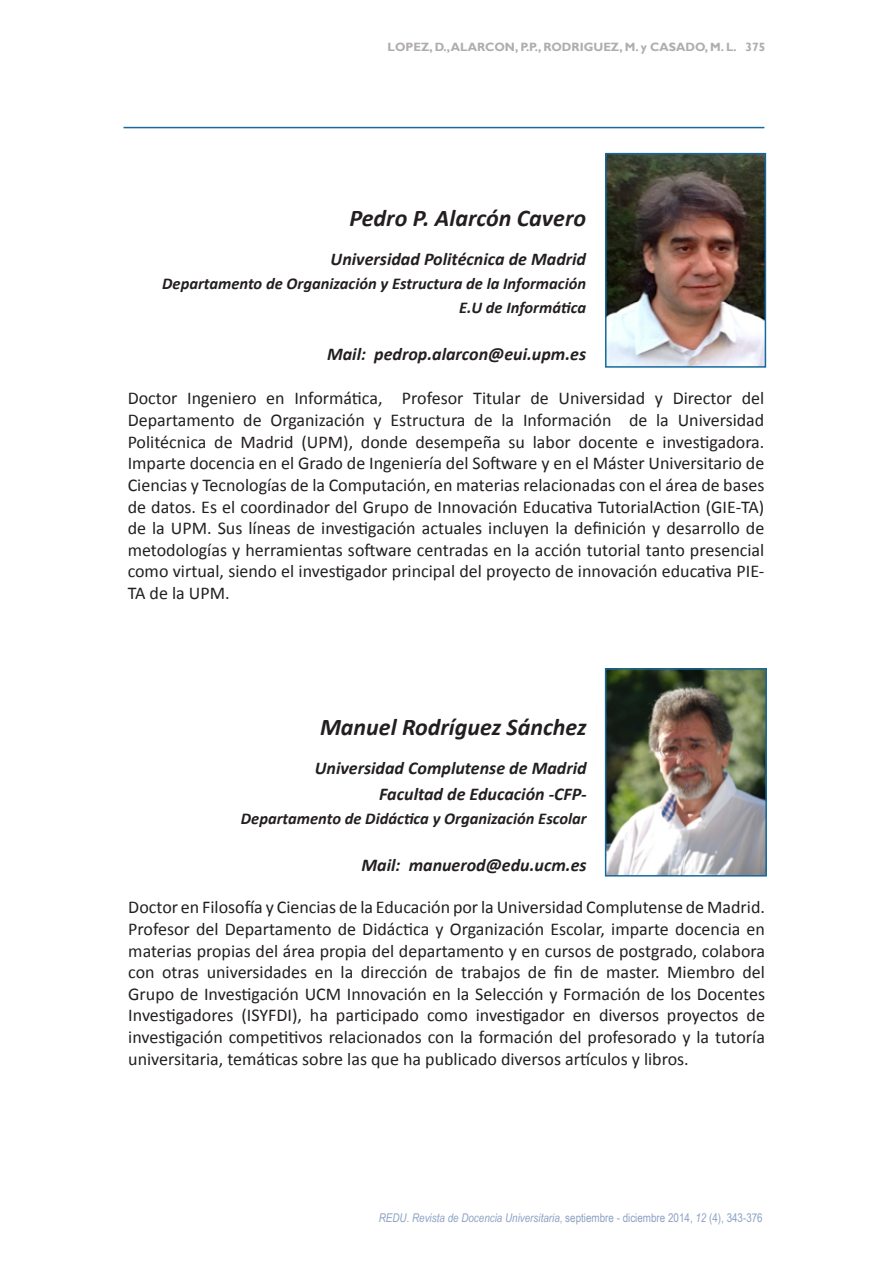
<style>
.page{position:relative;width:893px;height:1263px;background:#fff}
.page>*{position:absolute;margin:0;border:0;box-sizing:border-box;transform-origin:0 0}
.t1{font:italic 700 24px "Calibri";color:#231f20}
.t2{font:18px/21.6px "Calibri";color:#231f20;text-align:justify}
.t3{font:italic 700 18px "Calibri";color:#231f20}
.t4{font:italic 700 16.5px "Calibri";color:#231f20}
.t5{font:italic 12px "Arial Narrow";color:#8ca2c4}
.t6{font:700 12px "Gill Sans";color:#b0adac}
.s1{font-style:normal}
</style>
<div class="page">
<hr style="left:124px;top:127px;width:640px;height:1px;background:#15699c">
<img style="left:608px;top:156px;width:155px;height:209px">
<div style="left:605px;top:153px;width:161px;height:215px;border:2px solid #15699c"></div>
<img style="left:608px;top:671px;width:156px;height:202px">
<div style="left:605px;top:668px;width:162px;height:208px;border:2px solid #15699c"></div>
<p class="t6" style="left:388px;top:40px;width:351px">LÓPEZ, D., ALARCÓN, P.P., RODRÍGUEZ, M. y CASADO, M. L.</p>
<p class="t6" style="left:745px;top:40px;width:21px">375</p>
<p class="t1" style="left:349px;top:203px;width:238px">Pedro P. Alarcón Cavero</p>
<p class="t3" style="left:331px;top:247px;width:257px">Universidad Politécnica de Madrid</p>
<p class="t4" style="left:162px;top:273px;width:425px">Departamento de Organización y Estructura de la Información</p>
<p class="t4" style="left:459px;top:297px;width:129px">E.U de Informática</p>
<p class="t3" style="left:327px;top:343px;width:261px">Mail: pedrop.alarcon@eui.upm.es</p>
<p class="t2" style="left:128px;top:388px;width:638px">Doctor Ingeniero en Informática, Profesor Titular de Universidad y Director del Departamento de Organización y Estructura de la Información de la Universidad Politécnica de Madrid (UPM), donde desempeña su labor docente e investigadora.<br>Imparte docencia en el Grado de Ingeniería del Software y en el Máster Universitario de Ciencias y Tecnologías de la Computación, en materias relacionadas con el área de bases de datos. Es el coordinador del Grupo de Innovación Educativa TutorialAction (GIE-TA) de la UPM. Sus líneas de investigación actuales incluyen la definición y desarrollo de metodologías y herramientas software centradas en la acción tutorial tanto presencial como virtual, siendo el investigador principal del proyecto de innovación educativa PIE-TA de la UPM.</p>
<p class="t1" style="left:320px;top:712px;width:268px">Manuel Rodríguez Sánchez</p>
<p class="t3" style="left:315px;top:756px;width:273px">Universidad Complutense de Madrid</p>
<p class="t3" style="left:379px;top:782px;width:209px">Facultad de Educación -CFP-</p>
<p class="t4" style="left:241px;top:808px;width:347px">Departamento de Didáctica y Organización Escolar</p>
<p class="t3" style="left:361px;top:854px;width:227px">Mail: manuerod@edu.ucm.es</p>
<p class="t2" style="left:128px;top:897px;width:638px">Doctor en Filosofía y Ciencias de la Educación por la Universidad Complutense de Madrid.<br>Profesor del Departamento de Didáctica y Organización Escolar, imparte docencia en materias propias del área propia del departamento y en cursos de postgrado, colabora con otras universidades en la dirección de trabajos de fin de master. Miembro del Grupo de Investigación UCM Innovación en la Selección y Formación de los Docentes Investigadores (ISYFDI), ha participado como investigador en diversos proyectos de investigación competitivos relacionados con la formación del profesorado y la tutoría universitaria, temáticas sobre las que ha publicado diversos artículos y libros.</p>
<p class="t5" style="left:379px;top:1209px;width:385px">REDU. Revista de Docencia Universitaria<span class="s1">, septiembre - diciembre 2014,</span> 12 <span class="s1">(4), 343-376</span></p>
</div>
